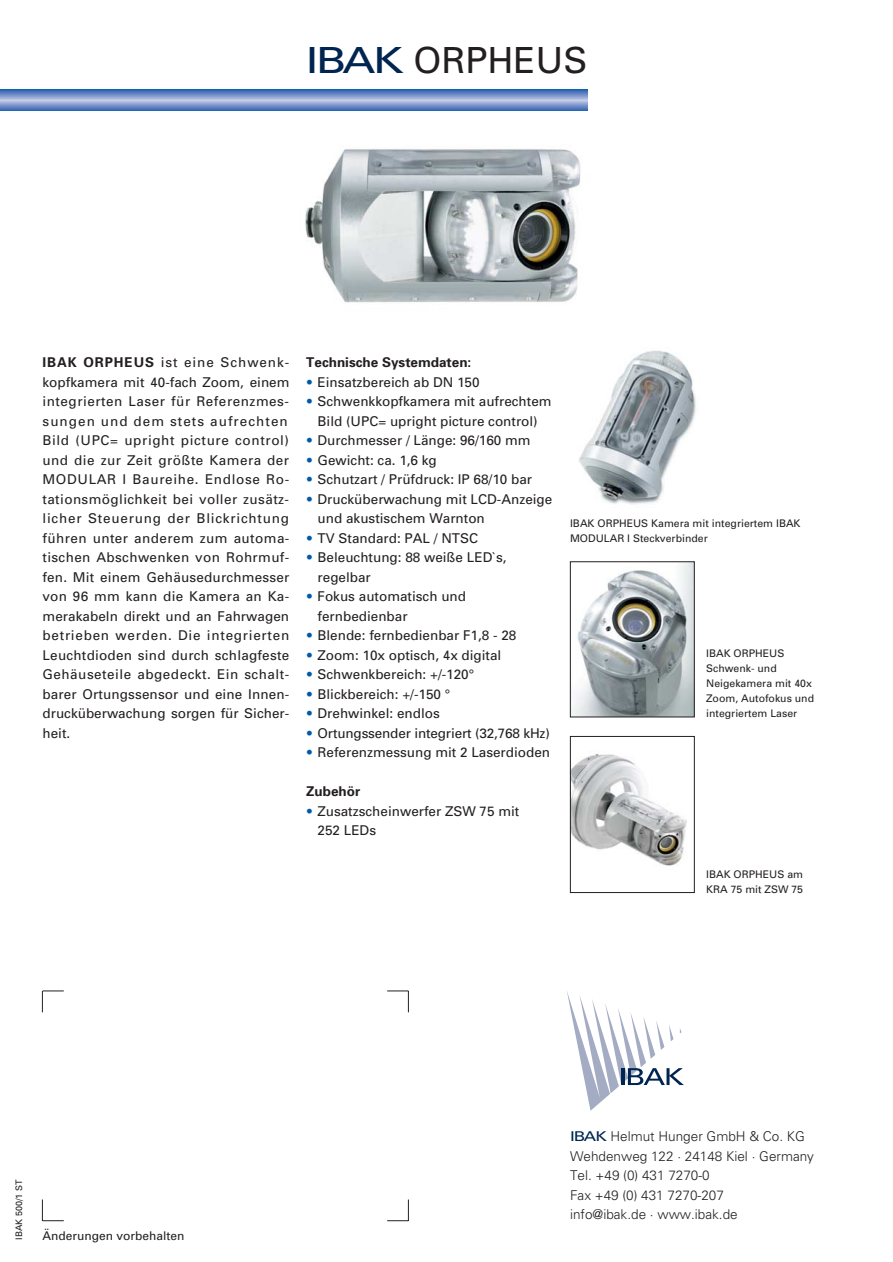
<style>
.page{position:relative;width:893px;height:1262px;background:#fff}
.page>*{position:absolute;margin:0;border:0;box-sizing:border-box;transform-origin:0 0}
.t1{font:36px "Univers";color:#231f20}
.t2{font:13.5px/19.5px "Univers";letter-spacing:.03em;color:#231f20}
.t3{font:13.5px/19.5px "Univers";color:#231f20}
.t4{font:300 13.5px/19.5px "Univers";color:#231f20}
.t5{font:700 13.5px "Univers";color:#231f20}
.t6{font:12px "Univers";color:#231f20}
.t7{font:10.5px/15px "Univers";color:#231f20}
.t8{font:9px "Univers";color:#231f20}
.s1{color:#002551}
.s2{font-weight:700}
.s3{font-weight:900;color:#005aaa}
.s4{font-weight:400;color:#002551}
</style>
<div class="page">
<img style="left:579px;top:350px;width:117px;height:154px">
<img style="left:305px;top:149px;width:276px;height:154px">
<img style="left:572px;top:563px;width:120px;height:152px">
<div style="left:570px;top:561px;width:124px;height:156px;border:1px solid #231f20"></div>
<img style="left:572px;top:754px;width:115px;height:112px">
<div style="left:570px;top:736px;width:124px;height:156px;border:1px solid #231f20"></div>
<svg style="left:0;top:89px;width:587px;height:22px;background:#7292c9"></svg>
<svg style="left:42px;top:990px;width:22px;height:22px"></svg>
<svg style="left:42px;top:1199px;width:22px;height:22px"></svg>
<svg style="left:387px;top:990px;width:22px;height:22px"></svg>
<svg style="left:387px;top:1199px;width:22px;height:22px"></svg>
<svg style="left:567px;top:992px;width:117px;height:118px"></svg>
<h1 class="t1" style="left:306px;top:47px;width:283px"><span class="s1">IBAK</span> ORPHEUS</h1>
<p class="t2" style="left:43px;top:354px;width:248px"><span class="s2">IBAK ORPHEUS</span> ist eine Schwenk&shy;kopfkamera mit 40-fach Zoom, einem integrierten Laser für Referenzmes&shy;sungen und dem stets aufrechten Bild (UPC= upright picture control) und die zur Zeit größte Kamera der MODULAR I Baureihe. Endlose Ro&shy;tationsmöglichkeit bei voller zusätz&shy;licher Steuerung der Blickrichtung führen unter anderem zum automa&shy;tischen Abschwenken von Rohrmuf&shy;fen. Mit einem Gehäusedurchmesser von 96 mm kann die Kamera an Ka&shy;merakabeln direkt und an Fahrwagen betrieben werden. Die integrierten Leuchtdioden sind durch schlagfeste Gehäuseteile abgedeckt. Ein schalt&shy;barer Ortungssensor und eine Innen&shy;drucküberwachung sorgen für Sicher&shy;heit.</p>
<p class="t5" style="left:306px;top:357px;width:167px">Technische Systemdaten:</p>
<p class="t3" style="left:306px;top:373px;width:175px"><span class="s3">•</span> Einsatzbereich ab DN 150</p>
<p class="t3" style="left:306px;top:393px;width:247px;text-align:center"><span class="s3">•</span> Schwenkkopfkamera mit aufrechtem<br>Bild (UPC= upright picture control)</p>
<p class="t3" style="left:306px;top:432px;width:226px"><span class="s3">•</span> Durchmesser / Länge: 96/160 mm</p>
<p class="t3" style="left:306px;top:451px;width:132px"><span class="s3">•</span> Gewicht: ca. 1,6 kg</p>
<p class="t3" style="left:306px;top:471px;width:227px"><span class="s3">•</span> Schutzart / Prüfdruck: IP 68/10 bar</p>
<p class="t3" style="left:317px;top:490px;width:236px;text-indent:-11px"><span class="s3">•</span> Drucküberwachung mit LCD-Anzeige und akustischem Warnton</p>
<p class="t3" style="left:306px;top:529px;width:173px"><span class="s3">•</span> TV Standard: PAL / NTSC</p>
<p class="t3" style="left:317px;top:549px;width:191px;text-indent:-11px"><span class="s3">•</span> Beleuchtung: 88 weiße LED`s, regelbar</p>
<p class="t3" style="left:317px;top:588px;width:150px;text-indent:-11px"><span class="s3">•</span> Fokus automatisch und fernbedienbar</p>
<p class="t3" style="left:306px;top:627px;width:212px"><span class="s3">•</span> Blende: fernbedienbar F1,8 - 28</p>
<p class="t3" style="left:306px;top:646px;width:197px"><span class="s3">•</span> Zoom: 10x optisch, 4x digital</p>
<p class="t3" style="left:306px;top:666px;width:169px"><span class="s3">•</span> Schwenkbereich: +/-120°</p>
<p class="t3" style="left:306px;top:685px;width:145px"><span class="s3">•</span> Blickbereich: +/-150 °</p>
<p class="t3" style="left:306px;top:705px;width:135px"><span class="s3">•</span> Drehwinkel: endlos</p>
<p class="t3" style="left:306px;top:724px;width:245px"><span class="s3">•</span> Ortungssender integriert (32,768 kHz)</p>
<p class="t3" style="left:306px;top:744px;width:245px"><span class="s3">•</span> Referenzmessung mit 2 Laserdioden</p>
<p class="t5" style="left:306px;top:786px;width:55px">Zubehör</p>
<p class="t3" style="left:317px;top:802px;width:203px;text-indent:-11px"><span class="s3">•</span> Zusatzscheinwerfer ZSW 75 mit<br>252 LEDs</p>
<p class="t7" style="left:570px;top:517px;width:232px">IBAK ORPHEUS Kamera mit integriertem IBAK<br>MODULAR I Steckverbinder</p>
<p class="t7" style="left:706px;top:646px;width:109px">IBAK ORPHEUS<br>Schwenk- und<br>Neigekamera mit 40x<br>Zoom, Autofokus und integriertem Laser</p>
<p class="t7" style="left:706px;top:867px;width:98px">IBAK ORPHEUS am<br>KRA 75 mit ZSW 75</p>
<p class="t8" style="left:16px;top:1239px;width:62px;rotate:-90deg">IBAK 500/1 ST</p>
<p class="t6" style="left:43px;top:1231px;width:143px">Änderungen vorbehalten</p>
<p class="t4" style="left:570px;top:1127px;width:245px"><span class="s4">IBAK</span> Helmut Hunger GmbH &amp; Co. KG<br>Wehdenweg 122 · 24148 Kiel · Germany<br>Tel. +49 (0) 431 7270-0<br>Fax +49 (0) 431 7270-207<br>info@ibak.de · www.ibak.de</p>
</div>
